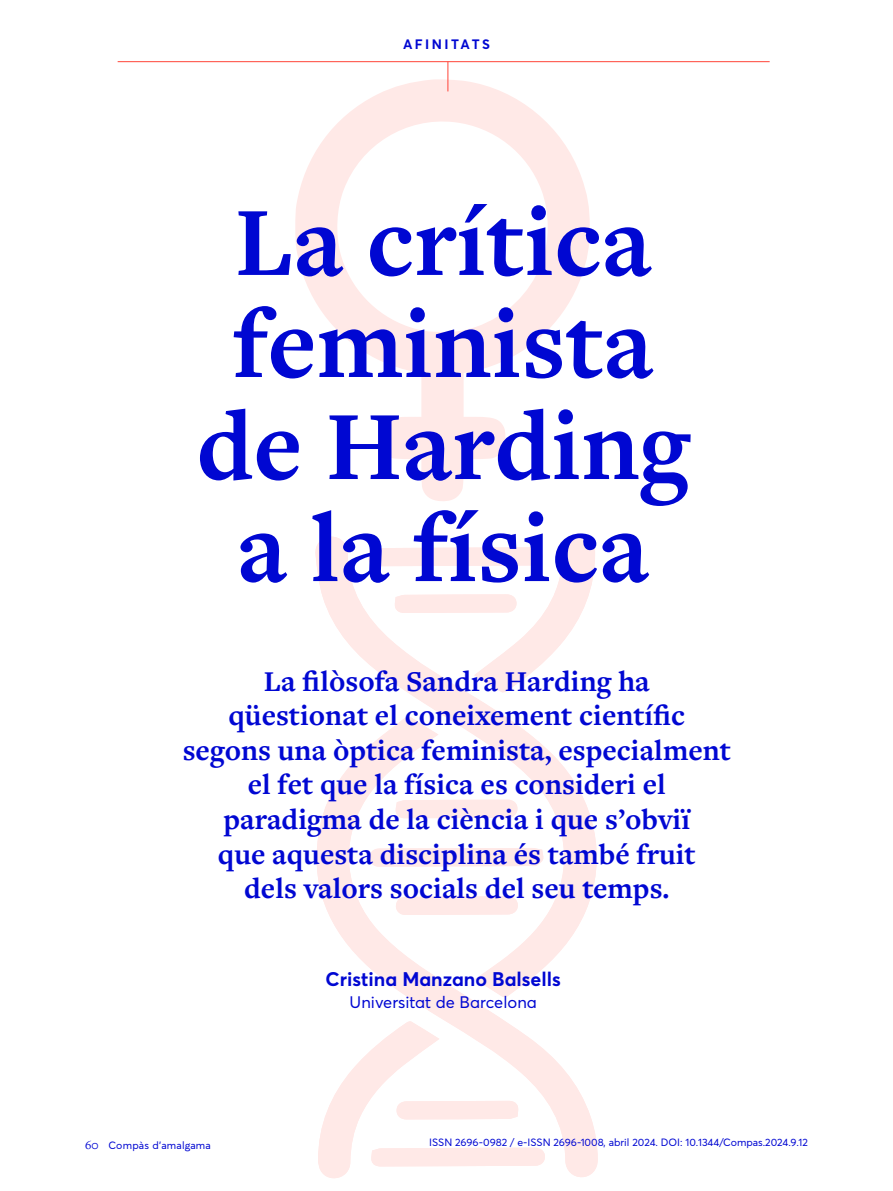
<style>
.page{position:relative;width:893px;height:1191px;background:#fff}
.page>*{position:absolute;margin:0;border:0;box-sizing:border-box;transform-origin:0 0}
.t1{font:700 101.7px/102px "Freight Text Pro";color:#0007d2;text-align:center}
.t2{font:700 29.85px/34.7px "Freight Text Pro";color:#0007d2;text-align:center}
.t3{font:700 19.5px "Averta";color:#0007d2}
.t4{font:16.5px "Averta";color:#0007d2}
.t5{font:700 13.5px "Averta";letter-spacing:.18em;color:#0007d2}
.t6{font:10.5px "Averta";color:#0007d2}
.s1{font-family:"Freight Text Pro";font-size:12.75px}
</style>
<div class="page">
<svg style="left:295px;top:79px;width:295px;height:422px"></svg>
<svg style="left:408px;top:997px;width:190px;height:180px"></svg>
<svg style="left:315px;top:536px;width:282px;height:461px"></svg>
<div style="left:369px;top:848px;width:175px;height:18px;background:#ffe9e7"></div>
<svg style="left:395px;top:799px;width:123px;height:19px;background:#ffeae8"></svg>
<svg style="left:368px;top:535px;width:227px;height:157px"></svg>
<svg style="left:393px;top:896px;width:125px;height:19px;background:#ffeae8"></svg>
<svg style="left:318px;top:1021px;width:227px;height:158px"></svg>
<hr style="left:118px;top:61px;width:652px;height:1px;background:#ff4438">
<svg style="left:447px;top:62px;width:1px;height:29px"></svg>
<p class="t5" style="left:403px;top:35px;width:88px">AFINITATS</p>
<h1 class="t1" style="left:196px;top:188px;width:495px">La crítica feminista de Harding a la física</h1>
<p class="t2" style="left:183px;top:663px;width:550px">La filòsofa Sandra Harding ha<br>qüestionat el coneixement científic segons una òptica feminista, especialment el fet que la física es consideri el paradigma de la ciència i que s’obviï<br>que aquesta disciplina és també fruit<br>dels valors socials del seu temps.</p>
<p class="t6" style="left:85px;top:1138px;width:127px"><span class="s1">60</span> Compàs d’amalgama</p>
<p class="t3" style="left:326px;top:966px;width:237px">Cristina Manzano Balsells</p>
<p class="t4" style="left:350px;top:992px;width:189px">Universitat de Barcelona</p>
<p class="t6" style="left:429px;top:1136px;width:380px">ISSN 2696-0982 / e-ISSN 2696-1008, abril 2024. DOI: 10.1344/Compas.2024.9.12</p>
</div>
